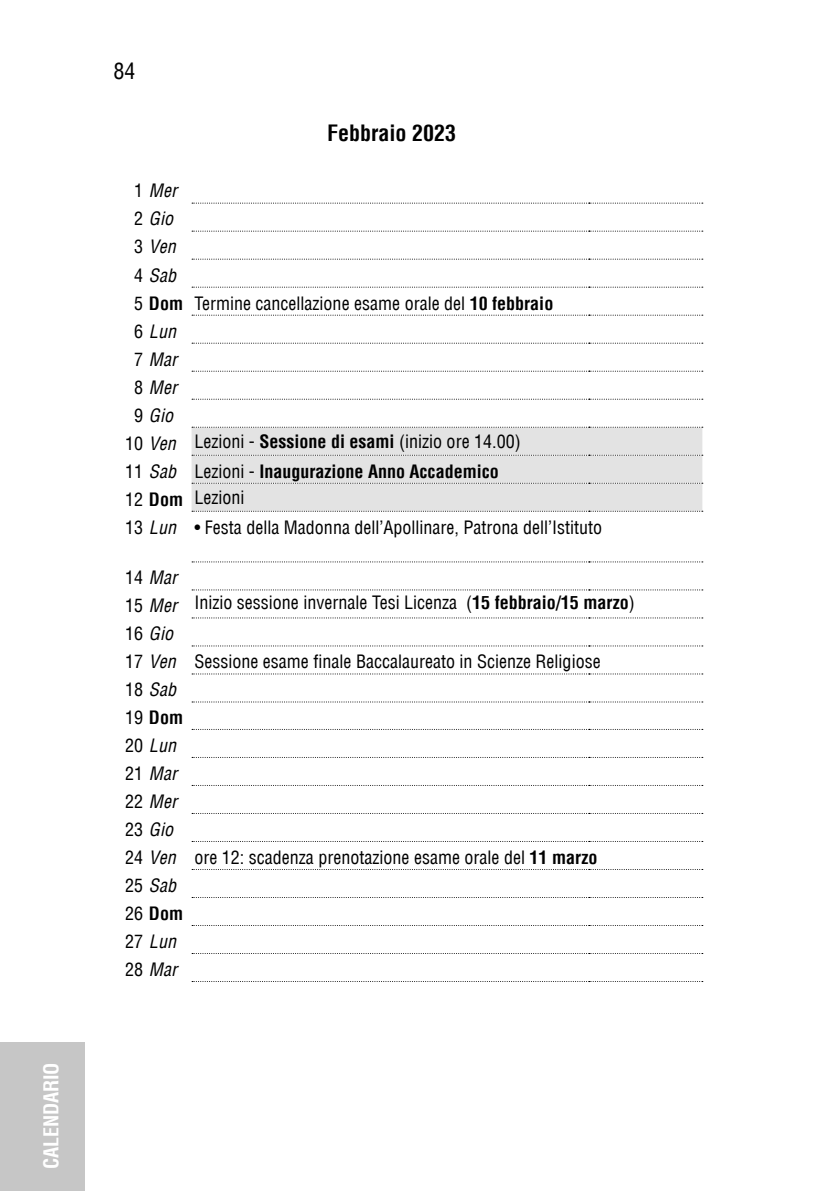
<style>
.page{position:relative;width:823px;height:1191px;background:#fff}
.page>*{position:absolute;margin:0;border:0;box-sizing:border-box;transform-origin:0 0}
.t1{font:700 condensed 22px "Helvetica LT";color:#000}
.t2{font:condensed 22px "Helvetica LT";color:#000}
.t3{font:700 condensed 20px "Helvetica LT";letter-spacing:-.01em;color:#fff}
.t4{font:condensed 18px/28px "Helvetica LT";color:#000}
.t5{font:700 condensed 18px/26.4px "Helvetica LT";color:#000}
.t6{font:italic condensed 18px "Helvetica LT";color:#000}
.s1{font-style:normal}
.s2{font-weight:700}
.s3{font-style:italic}
.s4{font-weight:400}
.s5{font-weight:400;font-style:italic}
</style>
<div class="page">
<div style="left:0;top:1042px;width:85px;height:149px;background:#c6c6c6"></div>
<div style="left:191px;top:427px;width:511px;height:84px;background:#e3e3e3"></div>
<svg style="left:192px;top:203px;width:510px;height:1px"></svg>
<svg style="left:192px;top:231px;width:510px;height:1px"></svg>
<svg style="left:192px;top:259px;width:510px;height:1px"></svg>
<svg style="left:192px;top:287px;width:510px;height:1px"></svg>
<svg style="left:192px;top:315px;width:510px;height:1px"></svg>
<svg style="left:192px;top:343px;width:510px;height:1px"></svg>
<svg style="left:192px;top:371px;width:510px;height:1px"></svg>
<svg style="left:192px;top:399px;width:510px;height:1px"></svg>
<svg style="left:192px;top:427px;width:510px;height:1px"></svg>
<svg style="left:192px;top:455px;width:510px;height:1px"></svg>
<svg style="left:192px;top:483px;width:510px;height:1px"></svg>
<svg style="left:192px;top:511px;width:510px;height:1px"></svg>
<svg style="left:192px;top:561px;width:510px;height:1px"></svg>
<svg style="left:192px;top:589px;width:510px;height:1px"></svg>
<svg style="left:192px;top:617px;width:510px;height:1px"></svg>
<svg style="left:192px;top:645px;width:510px;height:1px"></svg>
<svg style="left:192px;top:673px;width:510px;height:1px"></svg>
<svg style="left:192px;top:701px;width:510px;height:1px"></svg>
<svg style="left:192px;top:729px;width:510px;height:1px"></svg>
<svg style="left:192px;top:757px;width:510px;height:1px"></svg>
<svg style="left:192px;top:785px;width:510px;height:1px"></svg>
<svg style="left:192px;top:813px;width:510px;height:1px"></svg>
<svg style="left:192px;top:841px;width:510px;height:1px"></svg>
<svg style="left:192px;top:869px;width:510px;height:1px"></svg>
<svg style="left:192px;top:897px;width:510px;height:1px"></svg>
<svg style="left:192px;top:925px;width:510px;height:1px"></svg>
<svg style="left:192px;top:953px;width:510px;height:1px"></svg>
<svg style="left:192px;top:981px;width:510px;height:1px"></svg>
<p class="t3" style="left:39px;top:1168px;width:107px;rotate:-90deg">CALENDARIO</p>
<p class="t2" style="left:113px;top:57px;width:23px">84</p>
<p class="t1" style="left:327px;top:120px;width:130px">Febbraio 2023</p>
<p class="t6" style="left:134px;top:180px;width:44px"><span class="s1">1</span> Mer</p>
<p class="t6" style="left:134px;top:208px;width:40px"><span class="s1">2</span> Gio</p>
<p class="t6" style="left:134px;top:236px;width:43px"><span class="s1">3</span> Ven</p>
<p class="t6" style="left:134px;top:264px;width:43px"><span class="s1">4</span> Sab</p>
<p class="t4" style="left:134px;top:289px;width:420px">5 <span class="s2">Dom</span> Termine cancellazione esame orale del <span class="s2">10 febbraio</span></p>
<p class="t6" style="left:134px;top:320px;width:43px"><span class="s1">6</span> Lun</p>
<p class="t6" style="left:134px;top:348px;width:44px"><span class="s1">7</span> Mar</p>
<p class="t6" style="left:134px;top:376px;width:44px"><span class="s1">8</span> Mer</p>
<p class="t6" style="left:134px;top:404px;width:40px"><span class="s1">9</span> Gio</p>
<p class="t4" style="left:125px;top:427px;width:396px">10 <span class="s3">Ven</span> Lezioni - <span class="s2">Sessione di esami</span> (inizio ore 14.00)</p>
<p class="t5" style="left:125px;top:458px;width:375px"><span class="s4">11</span> <span class="s5">Sab</span> <span class="s4">Lezioni -</span> Inaugurazione Anno Accademico<br><span class="s4">12</span> Dom <span class="s4">Lezioni</span></p>
<p class="t4" style="left:125px;top:513px;width:478px">13 <span class="s3">Lun</span> • Festa della Madonna dell’Apollinare, Patrona dell’Istituto</p>
<p class="t4" style="left:125px;top:565px;width:510px;line-height:24.8px">14 <span class="s3">Mar<br></span>15 <span class="s3">Mer</span> Inizio sessione invernale Tesi Licenza (<span class="s2">15 febbraio/15 marzo</span>)</p>
<p class="t4" style="left:125px;top:619px;width:476px">16 <span class="s3">Gio<br></span>17 <span class="s3">Ven</span> Sessione esame finale Baccalaureato in Scienze Religiose<br>18 <span class="s3">Sab<br></span>19 <span class="s2">Dom<br></span>20 <span class="s3">Lun<br></span>21 <span class="s3">Mar<br></span>22 <span class="s3">Mer<br></span>23 <span class="s3">Gio<br></span>24 <span class="s3">Ven</span> ore 12: scadenza prenotazione esame orale del <span class="s2">11 marzo<br></span>25 <span class="s3">Sab<br></span>26 <span class="s2">Dom<br></span>27 <span class="s3">Lun<br></span>28 <span class="s3">Mar</span></p>
</div>
